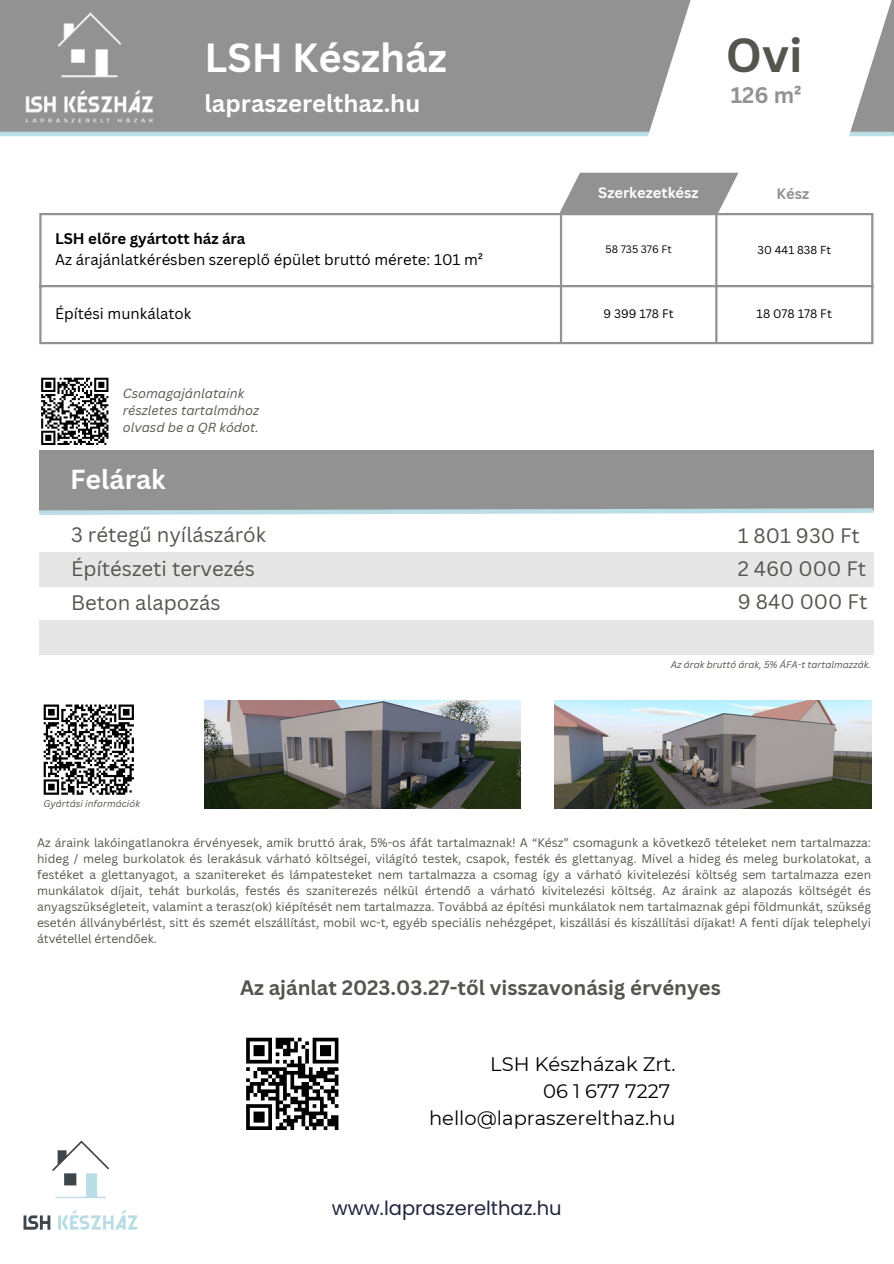
<style>
.page{position:relative;width:894px;height:1264px;background:#fff}
.page>*{position:absolute;margin:0;border:0;box-sizing:border-box;transform-origin:0 0}
.t1{font:700 46.65px "Canva Sans";color:#54554d}
.t2{font:700 39.6px "Canva Sans";color:#fff}
.t3{font:700 26.85px "Canva Sans";color:#fff}
.t4{font:700 23.85px "Canva Sans";color:#fff}
.t5{font:700 21.9px "Canva Sans";color:#929292}
.t6{font:20.4px "Canva Sans";color:#54554d}
.t7{font:700 20.4px "Canva Sans";color:#54554d}
.t8{font:19.5px/27px "Montserrat";color:#000;text-align:right}
.t9{font:19.5px "Poppins";color:#22263e}
.t10{font:15px "Canva Sans";color:#000}
.t11{font:700 15px "Canva Sans";color:#000}
.t12{font:700 14.7px "Canva Sans";color:#fdfbfb}
.t13{font:700 14.7px "Canva Sans";color:#929292}
.t14{font:italic 12.75px/17.1px "Canva Sans";color:#54554d}
.t15{font:12px/16px "Canva Sans";color:#54554d;text-align:justify}
.t16{font:12px "Canva Sans";color:#000}
.t17{font:11.25px "Canva Sans";color:#000}
.t18{font:10.5px "Canva Sans";color:#000}
.t19{font:italic 9.45px "Canva Sans";color:#54554d}
</style>
<div class="page">
<div style="left:0;top:0;width:893px;height:134px;background:#929292"></div>
<img style="left:25px;top:12px;width:128px;height:111px">
<hr style="left:0;top:132px;width:893px;height:4px;background:#bbdde6">
<svg style="left:644px;top:0;width:249px;height:137px;fill:#fff"></svg>
<svg style="left:560px;top:173px;width:178px;height:40px;background:#9d9d9d"></svg>
<hr style="left:39px;top:215px;width:2px;height:127px;background:#929292">
<hr style="left:559px;top:215px;width:3px;height:127px;background:#929292">
<hr style="left:715px;top:215px;width:2px;height:127px;background:#929292">
<hr style="left:870px;top:215px;width:3px;height:127px;background:#929292">
<hr style="left:39px;top:213px;width:834px;height:2px;background:#929292">
<hr style="left:39px;top:285px;width:834px;height:2px;background:#929292">
<hr style="left:39px;top:342px;width:834px;height:2px;background:#929292">
<div style="left:39px;top:450px;width:834px;height:60px;background:#929292"></div>
<svg style="left:39px;top:506px;width:835px;height:9px"></svg>
<div style="left:39px;top:552px;width:834px;height:35px;background:#e6e6e6"></div>
<div style="left:39px;top:620px;width:834px;height:35px;background:#e6e6e6"></div>
<img style="left:554px;top:700px;width:316px;height:108px">
<svg style="left:246px;top:1037px;width:92px;height:92px"></svg>
<img style="left:23px;top:1140px;width:115px;height:90px">
<svg style="left:41px;top:377px;width:68px;height:68px"></svg>
<svg style="left:43px;top:704px;width:91px;height:91px"></svg>
<img style="left:204px;top:700px;width:316px;height:108px">
<p class="t2" style="left:204px;top:30px;width:244px">LSH Készház</p>
<p class="t4" style="left:204px;top:87px;width:217px">lapraszerelthaz.hu</p>
<h2 class="t11" style="left:55px;top:228px;width:192px">LSH előre gyártott ház ára</h2>
<h4 class="t10" style="left:55px;top:248px;width:429px">Az árajánlatkérésben szereplő épület bruttó mérete: 101 m²</h4>
<p class="t1" style="left:725px;top:22px;width:78px">Ovi</p>
<h5 class="t5" style="left:730px;top:80px;width:72px">126 m²</h5>
<p class="t12" style="left:598px;top:182px;width:102px">Szerkezetkész</p>
<p class="t13" style="left:776px;top:183px;width:34px">Kész</p>
<h1 class="t18" style="left:605px;top:242px;width:67px">58 735 376 Ft</h1>
<h4 class="t17" style="left:757px;top:242px;width:75px">30 441 838 Ft</h4>
<p class="t10" style="left:55px;top:303px;width:138px">Építési munkálatok</p>
<p class="t16" style="left:603px;top:305px;width:72px">9 399 178 Ft</p>
<p class="t16" style="left:756px;top:305px;width:77px">18 078 178 Ft</p>
<p class="t14" style="left:123px;top:384px;width:123px">Csomagajánlataink</p>
<p class="t14" style="left:123px;top:401px;width:138px">részletes tartalmához olvasd be a QR kódot.</p>
<p class="t3" style="left:70px;top:460px;width:97px">Felárak</p>
<h6 class="t6" style="left:71px;top:520px;width:196px">3 rétegű nyílászárók</h6>
<h6 class="t6" style="left:737px;top:521px;width:124px">1 801 930 Ft</h6>
<h3 class="t6" style="left:71px;top:554px;width:185px">Építészeti tervezés</h3>
<h6 class="t6" style="left:737px;top:554px;width:130px">2 460 000 Ft</h6>
<h6 class="t6" style="left:71px;top:588px;width:151px">Beton alapozás</h6>
<h6 class="t6" style="left:737px;top:587px;width:131px">9 840 000 Ft</h6>
<p class="t19" style="left:43px;top:797px;width:98px">Gyártási információk</p>
<h6 class="t19" style="left:670px;top:658px;width:202px">Az árak bruttó árak, 5% ÁFA-t tartalmazzák.</h6>
<p class="t15" style="left:37px;top:834px;width:835px">Az áraink lakóingatlanokra érvényesek, amik bruttó árak, 5%-os áfát tartalmaznak! A “Kész” csomagunk a következő tételeket nem tartalmazza: hideg / meleg burkolatok és lerakásuk várható költségei, világító testek, csapok, festék és glettanyag. Mivel a hideg és meleg burkolatokat, a festéket a glettanyagot, a szanitereket és lámpatesteket nem tartalmazza a csomag így a várható kivitelezési költség sem tartalmazza ezen munkálatok díjait, tehát burkolás, festés és szaniterezés nélkül értendő a várható kivitelezési költség. Az áraink az alapozás költségét és anyagszükségleteit, valamint a terasz(ok) kiépítését nem tartalmazza. Továbbá az építési munkálatok nem tartalmaznak gépi földmunkát, szükség esetén állványbérlést, sitt és szemét elszállítást, mobil wc-t, egyéb speciális nehézgépet, kiszállási és kiszállítási díjakat! A fenti díjak telephelyi átvétellel értendőek.</p>
<p class="t7" style="left:240px;top:972px;width:482px">Az ajánlat 2023.03.27-től visszavonásig érvényes</p>
<p class="t8" style="left:429px;top:1050px;width:248px">LSH Készházak Zrt.<br>06 1 677 7227 hello@lapraszerelthaz.hu</p>
<p class="t9" style="left:332px;top:1194px;width:231px">www.lapraszerelthaz.hu</p>
</div>
